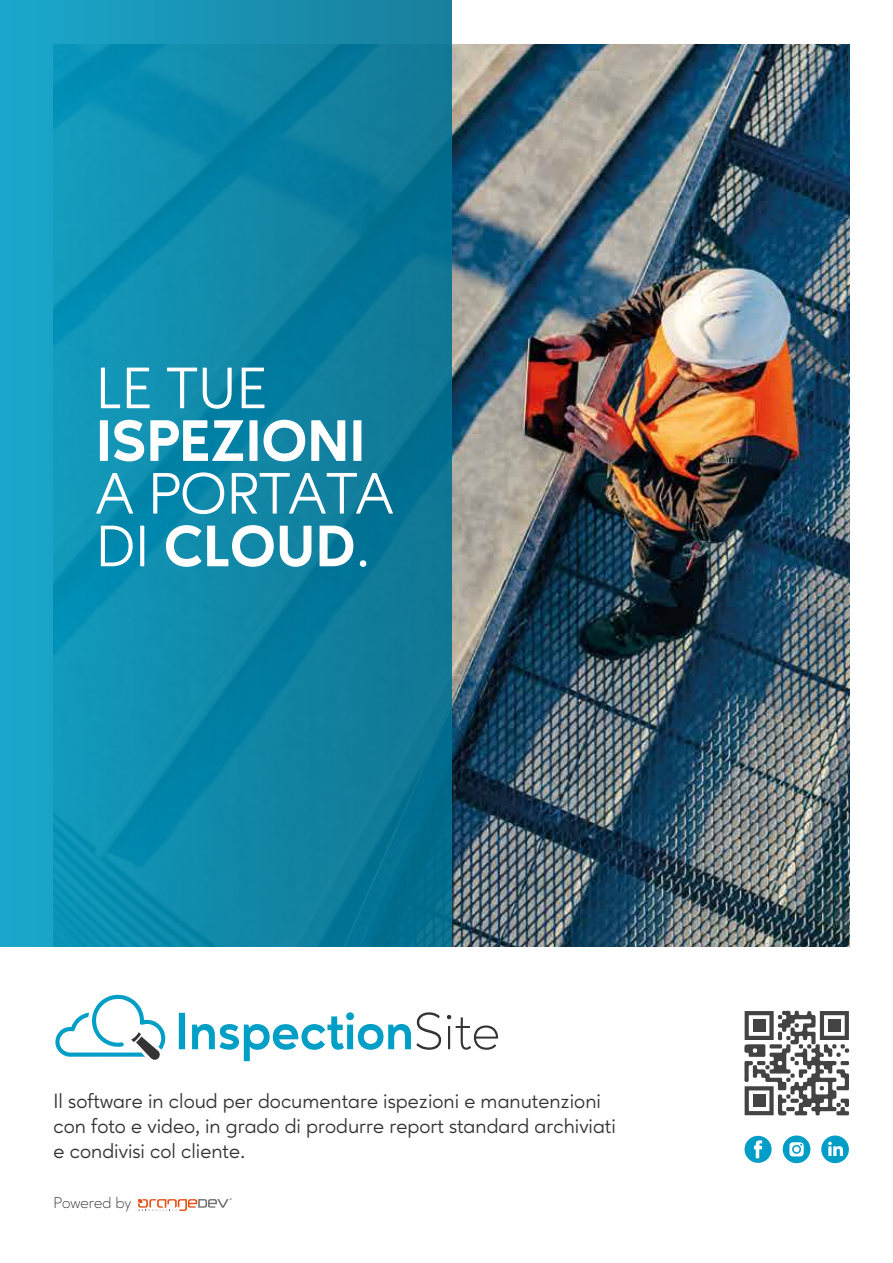
<style>
.page{position:relative;width:893px;height:1263px;background:#fff}
.page>*{position:absolute;margin:0;border:0;box-sizing:border-box;transform-origin:0 0}
.t1{font:58.5px/52.7px "Ageo";color:#fff}
.t2{font:800 58.5px "Ageo";color:#fff}
.t3{font:700 52.5px "Ageo";color:#019fc6}
.t4{font:20.7px/24.8px "Ageo";color:#333}
.t5{font:300 15.6px "Ageo";color:#333}
.s1{font-weight:800}
.s2{font-weight:300;color:#343434}
</style>
<div class="page">
<img style="left:0;top:0;width:850px;height:1211px">
<h1 class="t1" style="left:96px;top:362px;width:172px">LE TUE</h1>
<h1 class="t2" style="left:96px;top:407px;width:271px">ISPEZIONI</h1>
<h1 class="t1" style="left:96px;top:467px;width:299px">A PORTATA<br>DI <span class="s1">CLOUD</span>.</h1>
<h2 class="t3" style="left:175px;top:1000px;width:327px">Inspection<span class="s2">Site</span></h2>
<p class="t4" style="left:54px;top:1089px;width:564px">Il software in cloud per documentare ispezioni e manutenzioni con foto e video, in grado di produrre report standard archiviati e condivisi col cliente.</p>
<p class="t5" style="left:54px;top:1194px;width:79px">Powered by</p>
</div>
